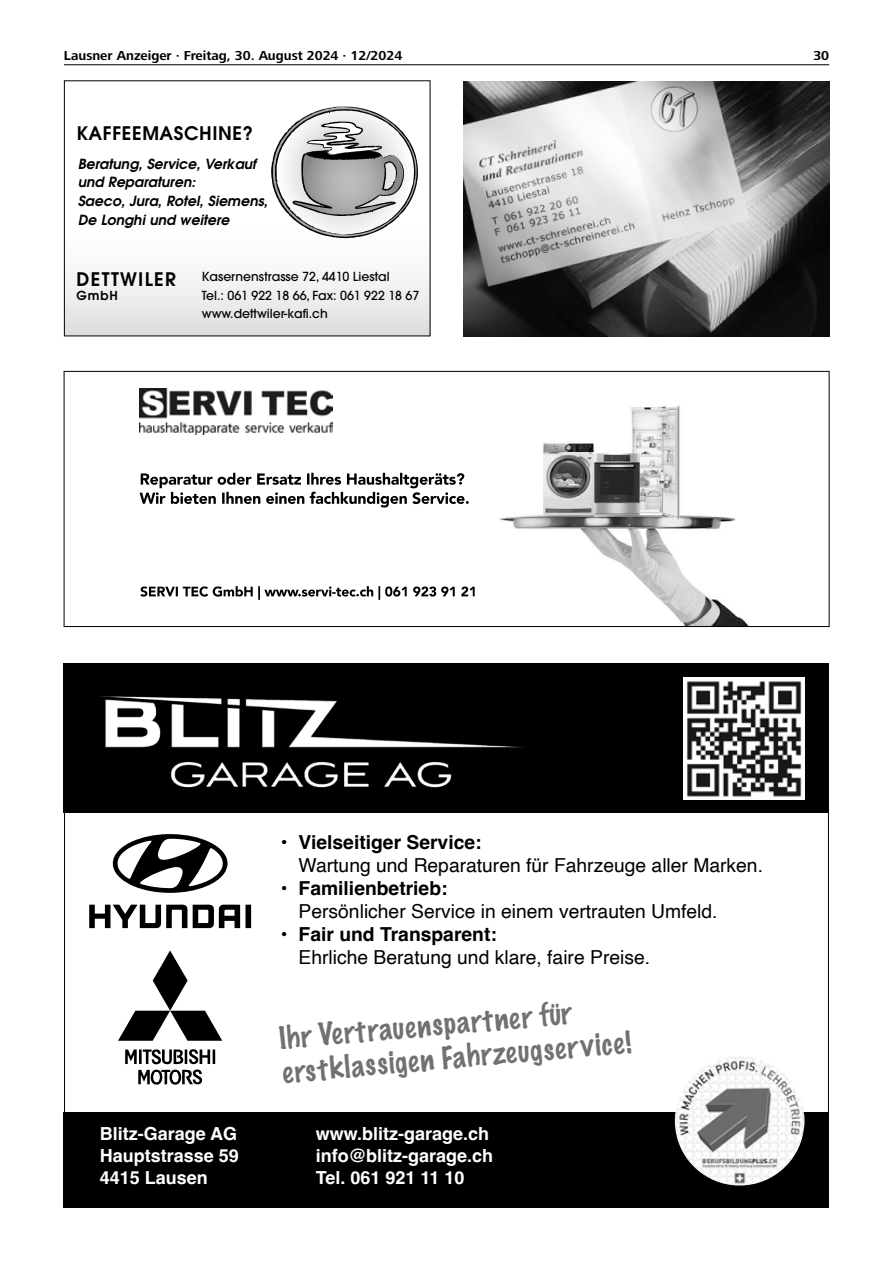
<style>
.page{position:relative;width:893px;height:1263px;background:#fff}
.page>*{position:absolute;margin:0;border:0;box-sizing:border-box;transform-origin:0 0}
.t1{font:100 28.2px/33.9px "Marker Felt";color:#707172}
.t2{font:19.35px "Helvetica";color:#000}
.t3{font:700 19.35px "Helvetica";color:#000}
.t4{font:600 18.6px "Avant Garde";letter-spacing:.03em;color:#000}
.t5{font:600 18.6px "Avant Garde";letter-spacing:.07em;color:#000}
.t6{font:700 18px/21.6px "Helvetica";color:#fff;text-align:justify}
.t7{font:italic 700 13.95px/18.6px "Avalon";color:#000}
.t8{font:700 13.5px "Frutiger Next LT";color:#000}
.t9{font:500 12.45px/18.6px "Avant Garde";color:#000}
.t10{font:600 12.45px "Avant Garde";color:#000}
</style>
<div class="page">
<hr style="left:64px;top:64px;width:765px;height:1px;background:#000">
<div style="left:64px;top:663px;width:765px;height:150px;background:#000"></div>
<div style="left:64px;top:1112px;width:765px;height:96px;background:#000"></div>
<svg style="left:118px;top:950px;width:104px;height:135px"></svg>
<img style="left:675px;top:1056px;width:129px;height:129px;border-radius:65px">
<svg style="left:112px;top:834px;width:116px;height:59px"></svg>
<svg style="left:89px;top:904px;width:98px;height:24px"></svg>
<svg style="left:193px;top:904px;width:58px;height:24px"></svg>
<img style="left:99px;top:696px;width:424px;height:92px">
<img style="left:683px;top:677px;width:121px;height:122px">
<svg style="left:271px;top:106px;width:147px;height:132px"></svg>
<img style="left:139px;top:405px;width:609px;height:220px">
<div style="left:64px;top:371px;width:765px;height:256px;border:1px solid #000"></div>
<div style="left:135px;top:377px;width:202px;height:69px;background:#fff"></div>
<img style="left:140px;top:389px;width:192px;height:45px">
<img style="left:464px;top:81px;width:365px;height:255px">
<p class="t8" style="left:64px;top:48px;width:340px">Lausner Anzeiger · Freitag, 30. August 2024 · 12/2024</p>
<p class="t8" style="left:813px;top:48px;width:17px">30</p>
<p class="t4" style="left:77px;top:121px;width:178px">KAFFEEMASCHINE?</p>
<p class="t7" style="left:78px;top:154px;width:191px">Beratung, Service, Verkauf und Reparaturen:<br>Saeco, Jura, Rotel, Siemens,<br>De Longhi und weitere</p>
<p class="t5" style="left:77px;top:267px;width:101px">DETTWILER</p>
<p class="t10" style="left:77px;top:287px;width:43px">GmbH</p>
<p class="t9" style="left:202px;top:267px;width:219px">Kasernenstrasse 72, 4410 Liestal<br>Tel.: 061 922 18 66, Fax: 061 922 18 67 www.dettwiler-kafi.ch</p>
<p class="t3" style="left:281px;top:830px;width:202px">• Vielseitiger Service:</p>
<p class="t2" style="left:299px;top:850px;width:466px">Wartung und Reparaturen für Fahrzeuge aller Marken.</p>
<p class="t3" style="left:281px;top:876px;width:168px">• Familienbetrieb:</p>
<p class="t2" style="left:299px;top:896px;width:420px">Persönlicher Service in einem vertrauten Umfeld.</p>
<p class="t3" style="left:281px;top:923px;width:218px">• Fair und Transparent:</p>
<p class="t2" style="left:299px;top:943px;width:353px">Ehrliche Beratung und klare, faire Preise.</p>
<h1 class="t1" style="left:278px;top:1021px;width:352px;rotate:-5deg">Ihr Vertrauenspartner für erstklassigen Fahrzeugservice!</h1>
<p class="t6" style="left:100px;top:1125px;width:141px">Blitz-Garage AG Hauptstrasse 59<br>4415 Lausen</p>
<p class="t6" style="left:316px;top:1125px;width:179px;text-align:left">www.blitz-garage.ch info@blitz-garage.ch<br>Tel. 061 921 11 10</p>
</div>
